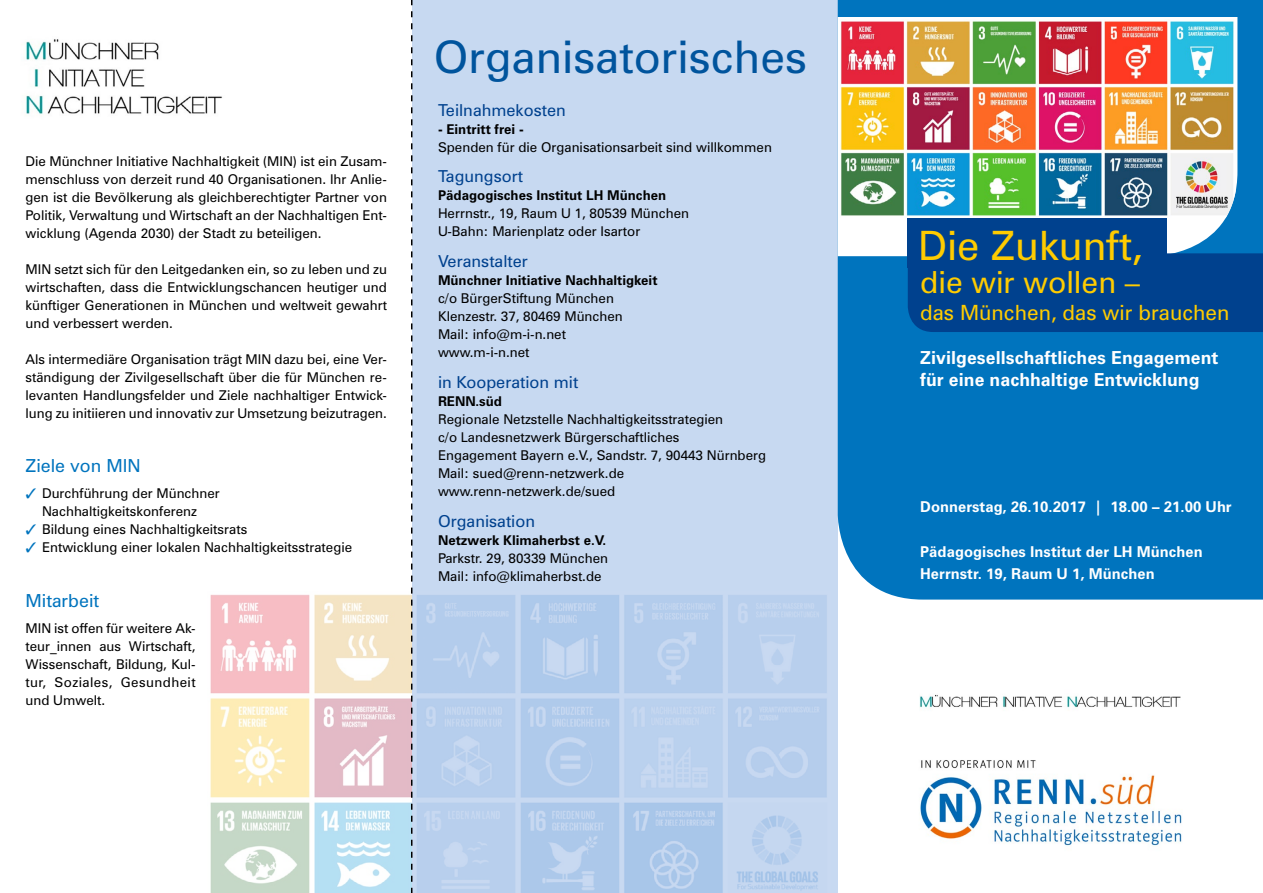
<style>
.page{position:relative;width:1263px;height:893px;background:#fff}
.page>*{position:absolute;margin:0;border:0;box-sizing:border-box;transform-origin:0 0}
.t1{font:45px "Zurich BT";color:#00549d}
.t2{font:40.5px "Zurich BT";color:#fc0}
.t3{font:30.45px "Zurich BT";color:#fc0}
.t4{font:21px "Zurich BT";color:#fc0}
.t5{font:700 18px/22.5px "Zurich BT";letter-spacing:.005em;color:#fff}
.t6{font:18px "Zurich BT";color:#0074be}
.t7{font:16.5px "Zurich BT";color:#00418e}
.t8{font:700 15px/22.5px "Zurich BT";letter-spacing:.005em;color:#fff}
.t9{font:13.5px/18px "Zurich BT";color:#000;text-align:justify}
.t10{font:700 13.5px "Zurich BT";color:#000}
.s1{color:#0074be}
</style>
<div class="page">
<img style="left:25px;top:39px;width:197px;height:75px">
<img style="left:210px;top:594px;width:201px;height:299px">
<svg style="left:412px;top:0;width:426px;height:893px;background:#c1d5ef"></svg>
<div style="left:838px;top:0;width:425px;height:600px;background:#0074be"></div>
<img style="left:920px;top:760px;width:262px;height:86px">
<svg style="left:838px;top:17px;width:399px;height:239px"></svg>
<img style="left:840px;top:19px;width:396px;height:199px">
<div style="left:908px;top:219px;width:259px;height:49px;background:#00418e"></div>
<div style="left:908px;top:253px;width:355px;height:79px;background:#00418e"></div>
<svg style="left:411px;top:0;width:1px;height:893px"></svg>
<img style="left:920px;top:694px;width:261px;height:14px">
<p class="t9" style="left:26px;top:152px;width:363px">Die Münchner Initiative Nachhaltigkeit (MIN) ist ein Zusam&shy;menschluss von derzeit rund 40 Organisationen. Ihr Anlie&shy;gen ist die Bevölkerung als gleichberechtigter Partner von Politik, Verwaltung und Wirtschaft an der Nachhaltigen Ent&shy;wicklung (Agenda 2030) der Stadt zu beteiligen.</p>
<p class="t9" style="left:26px;top:260px;width:363px">MIN setzt sich für den Leitgedanken ein, so zu leben und zu wirtschaften, dass die Entwicklungschancen heutiger und künftiger Generationen in München und weltweit gewahrt und verbessert werden.</p>
<p class="t9" style="left:26px;top:350px;width:363px">Als intermediäre Organisation trägt MIN dazu bei, eine Ver&shy;ständigung der Zivilgesellschaft über die für München re&shy;levanten Handlungsfelder und Ziele nachhaltiger Entwick&shy;lung zu initiieren und innovativ zur Umsetzung beizutragen.</p>
<h3 class="t6" style="left:26px;top:454px;width:117px">Ziele von MIN</h3>
<p class="t9" style="left:26px;top:484px;width:196px;text-align:center"><span class="s1">✓</span> Durchführung der Münchner<br>Nachhaltigkeitskonferenz</p>
<p class="t9" style="left:26px;top:520px;width:223px"><span class="s1">✓</span> Bildung eines Nachhaltigkeitsrats</p>
<p class="t9" style="left:26px;top:538px;width:328px"><span class="s1">✓</span> Entwicklung einer lokalen Nachhaltigkeitsstrategie</p>
<h3 class="t6" style="left:26px;top:590px;width:75px">Mitarbeit</h3>
<p class="t9" style="left:26px;top:619px;width:172px">MIN ist offen für weitere Ak&shy;teur_innen aus Wirtschaft, Wissenschaft, Bildung, Kul&shy;tur, Soziales, Gesundheit und Umwelt.</p>
<h1 class="t1" style="left:434px;top:29px;width:375px">Organisatorisches</h1>
<p class="t7" style="left:438px;top:100px;width:129px">Teilnahmekosten</p>
<p class="t10" style="left:438px;top:121px;width:87px">- Eintritt frei -</p>
<p class="t9" style="left:438px;top:138px;width:335px">Spenden für die Organisationsarbeit sind willkommen</p>
<p class="t7" style="left:438px;top:167px;width:87px">Tagungsort</p>
<p class="t10" style="left:438px;top:187px;width:230px">Pädagogisches Institut LH München</p>
<p class="t9" style="left:438px;top:205px;width:253px">Herrnstr., 19, Raum U 1, 80539 München<br>U-Bahn: Marienplatz oder Isartor</p>
<p class="t7" style="left:438px;top:251px;width:91px">Veranstalter</p>
<p class="t10" style="left:438px;top:272px;width:221px">Münchner Initiative Nachhaltigkeit</p>
<p class="t9" style="left:438px;top:289px;width:186px;text-align:left">c/o BürgerStiftung München<br>Klenzestr. 37, 80469 München<br>Mail: info@m-i-n.net www.m-i-n.net</p>
<p class="t7" style="left:438px;top:372px;width:142px">in Kooperation mit</p>
<p class="t10" style="left:438px;top:393px;width:66px">RENN.süd</p>
<p class="t9" style="left:438px;top:410px;width:330px;text-align:left">Regionale Netzstelle Nachhaltigkeitsstrategien<br>c/o Landesnetzwerk Bürgerschaftliches<br>Engagement Bayern e.V., Sandstr. 7, 90443 Nürnberg Mail: sued@renn-netzwerk.de www.renn-netzwerk.de/sued</p>
<p class="t7" style="left:438px;top:511px;width:99px">Organisation</p>
<p class="t10" style="left:438px;top:532px;width:170px">Netzwerk Klimaherbst e.V.</p>
<p class="t9" style="left:438px;top:549px;width:172px">Parkstr. 29, 80339 München<br>Mail: info@klimaherbst.de</p>
<h2 class="t2" style="left:918px;top:221px;width:227px">Die Zukunft,</h2>
<h3 class="t3" style="left:920px;top:264px;width:221px">die wir wollen –</h3>
<h3 class="t4" style="left:920px;top:300px;width:311px">das München, das wir brauchen</h3>
<h3 class="t5" style="left:920px;top:346px;width:300px">Zivilgesellschaftliches Engagement für eine nachhaltige Entwicklung</h3>
<p class="t8" style="left:920px;top:495px;width:313px">Donnerstag, 26.10.2017 | 18.00 – 21.00 Uhr</p>
<p class="t8" style="left:920px;top:540px;width:284px">Pädagogisches Institut der LH München<br>Herrnstr. 19, Raum U 1, München</p>
</div>
